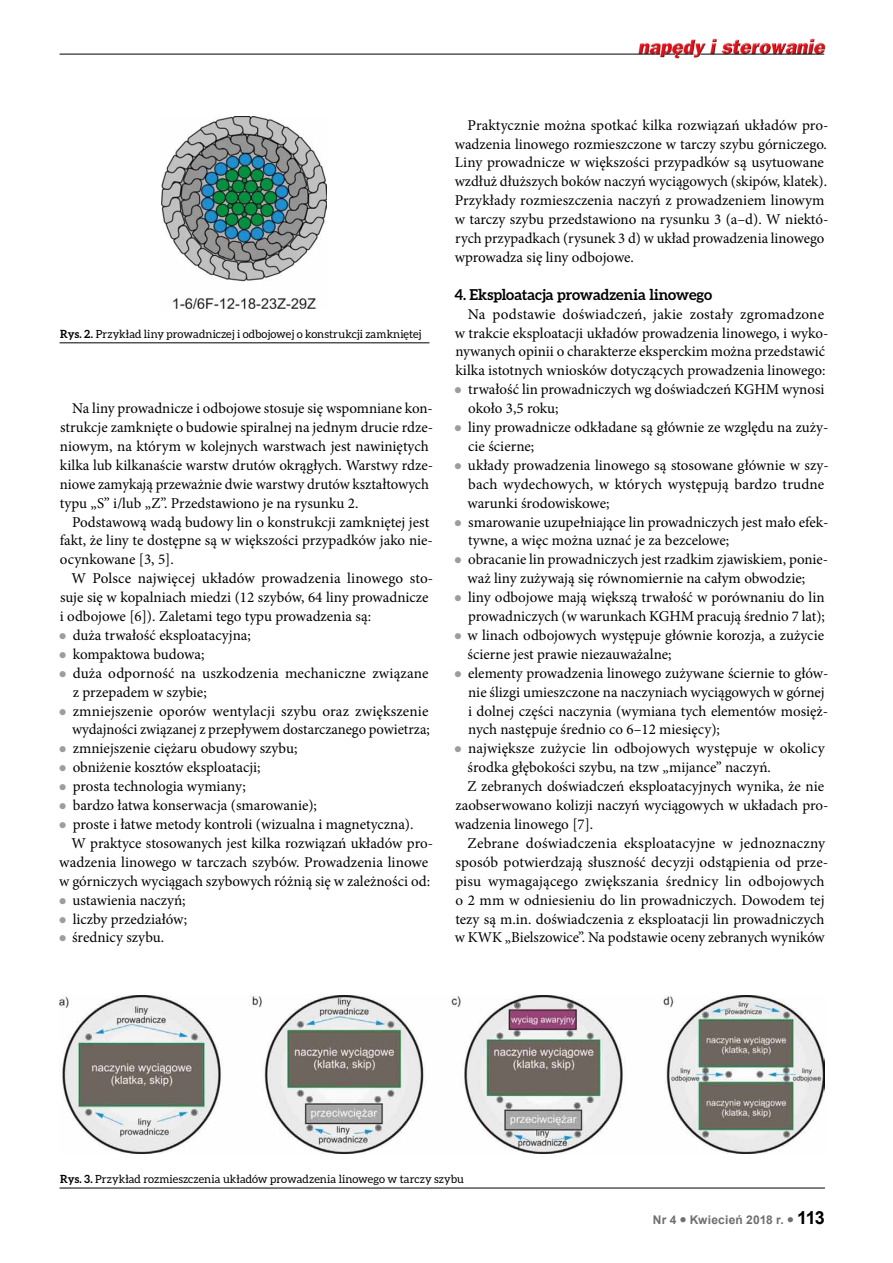
<style>
.page{position:relative;width:893px;height:1263px;background:#fff}
.page>*{position:absolute;margin:0;border:0;box-sizing:border-box;transform-origin:0 0}
.t1{font:15px/18.9px "Minion Pro";color:#000}
.t2{font:700 15px "Aleo";color:#000}
.t3{font:700 12px "Arial";letter-spacing:.015em;color:#706f6f}
.t4{font:11.25px "Aleo";letter-spacing:.005em;color:#000}
.s1{font-weight:700}
.s2{font-size:18px;color:#000}
</style>
<div class="page">
<img style="left:636px;top:38px;width:190px;height:21px">
<hr style="left:60px;top:54px;width:600px;height:1px;background:#000">
<svg style="left:665px;top:54px;width:28px;height:1px"></svg>
<hr style="left:700px;top:54px;width:124px;height:1px;background:#000">
<hr style="left:60px;top:343px;width:369px;height:1px;background:#000">
<hr style="left:60px;top:1188px;width:765px;height:1px;background:#000">
<img style="left:162px;top:116px;width:165px;height:193px">
<img style="left:60px;top:996px;width:765px;height:158px">
<p class="t4" style="left:60px;top:327px;width:363px"><span class="s1">Rys. 2.</span> Przykład liny prowadniczej i odbojowej o konstrukcji zamkniętej</p>
<p class="t1" style="left:60px;top:399px;width:375px;text-indent:12px">Na liny prowadnicze i odbojowe stosuje się wspomniane kon&shy;strukcje zamknięte o budowie spiralnej na jednym drucie rdze&shy;niowym, na którym w kolejnych warstwach jest nawiniętych kilka lub kilkanaście warstw drutów okrągłych. Warstwy rdze&shy;niowe zamykają przeważnie dwie warstwy drutów kształtowych typu „S” i/lub „Z”. Przedstawiono je na rysunku 2.</p>
<p class="t1" style="left:60px;top:512px;width:375px;text-indent:12px">Podstawową wadą budowy lin o konstrukcji zamkniętej jest fakt, że liny te dostępne są w większości przypadków jako nie&shy;ocynkowane [3, 5].</p>
<p class="t1" style="left:71px;top:569px;width:363px">W Polsce najwięcej układów prowadzenia linowego sto-</p>
<p class="t1" style="left:60px;top:588px;width:370px">suje się w kopalniach miedzi (12 szybów, 64 liny prowadnicze</p>
<p class="t1" style="left:60px;top:607px;width:313px">i odbojowe [6]). Zaletami tego typu prowadzenia są:</p>
<p class="t1" style="left:73px;top:626px;width:180px">duża trwałość eksploatacyjna;</p>
<p class="t1" style="left:73px;top:645px;width:133px">kompaktowa budowa;</p>
<p class="t1" style="left:73px;top:664px;width:357px">duża odporność na uszkodzenia mechaniczne związane</p>
<p class="t1" style="left:73px;top:682px;width:135px">z przepadem w szybie;</p>
<p class="t1" style="left:73px;top:701px;width:357px">zmniejszenie oporów wentylacji szybu oraz zwiększenie</p>
<p class="t1" style="left:72px;top:720px;width:359px">wydajności związanej z przepływem dostarczanego powietrza;</p>
<p class="t1" style="left:73px;top:739px;width:226px">zmniejszenie ciężaru obudowy szybu;</p>
<p class="t1" style="left:73px;top:758px;width:189px">obniżenie kosztów eksploatacji;</p>
<p class="t1" style="left:73px;top:777px;width:175px">prosta technologia wymiany;</p>
<p class="t1" style="left:73px;top:796px;width:246px">bardzo łatwa konserwacja (smarowanie);</p>
<p class="t1" style="left:73px;top:815px;width:342px">proste i łatwe metody kontroli (wizualna i magnetyczna).</p>
<p class="t1" style="left:71px;top:834px;width:363px">W praktyce stosowanych jest kilka rozwiązań układów pro-</p>
<p class="t1" style="left:59px;top:853px;width:371px">wadzenia linowego w tarczach szybów. Prowadzenia linowe</p>
<p class="t1" style="left:59px;top:871px;width:372px">w górniczych wyciągach szybowych różnią się w zależności od:</p>
<p class="t1" style="left:72px;top:890px;width:115px">ustawienia naczyń;</p>
<p class="t1" style="left:73px;top:909px;width:116px">liczby przedziałów;</p>
<p class="t1" style="left:72px;top:928px;width:93px">średnicy szybu.</p>
<p class="t1" style="left:455px;top:115px;width:375px;text-indent:13px">Praktycznie można spotkać kilka rozwiązań układów pro&shy;wadzenia linowego rozmieszczone w tarczy szybu górniczego.<br>Liny prowadnicze w większości przypadków są usytuowane wzdłuż dłuższych boków naczyń wyciągowych (skipów, klatek).<br>Przykłady rozmieszczenia naczyń z prowadzeniem linowym w tarczy szybu przedstawiono na rysunku 3 (a–d). W niektó&shy;rych przypadkach (rysunek 3 d) w układ prowadzenia linowego wprowadza się liny odbojowe.</p>
<p class="t2" style="left:454px;top:286px;width:259px">4. Eksploatacja prowadzenia linowego</p>
<p class="t1" style="left:468px;top:304px;width:358px">Na podstawie doświadczeń, jakie zostały zgromadzone</p>
<p class="t1" style="left:455px;top:323px;width:375px">w trakcie eksploatacji układów prowadzenia linowego, i wyko-</p>
<p class="t1" style="left:455px;top:342px;width:371px">nywanych opinii o charakterze eksperckim można przedstawić</p>
<p class="t1" style="left:455px;top:361px;width:372px">kilka istotnych wniosków dotyczących prowadzenia linowego:</p>
<p class="t1" style="left:468px;top:380px;width:358px">trwałość lin prowadniczych wg doświadczeń KGHM wynosi</p>
<p class="t1" style="left:468px;top:399px;width:92px">około 3,5 roku;</p>
<p class="t1" style="left:468px;top:418px;width:362px">liny prowadnicze odkładane są głównie ze względu na zuży-</p>
<p class="t1" style="left:468px;top:437px;width:68px">cie ścierne;</p>
<p class="t1" style="left:468px;top:456px;width:362px">układy prowadzenia linowego są stosowane głównie w szy-</p>
<p class="t1" style="left:468px;top:475px;width:357px">bach wydechowych, w których występują bardzo trudne</p>
<p class="t1" style="left:467px;top:493px;width:144px">warunki środowiskowe;</p>
<p class="t1" style="left:468px;top:512px;width:362px">smarowanie uzupełniające lin prowadniczych jest mało efek-</p>
<p class="t1" style="left:468px;top:531px;width:263px">tywne, a więc można uznać je za bezcelowe;</p>
<p class="t1" style="left:468px;top:550px;width:361px">obracanie lin prowadniczych jest rzadkim zjawiskiem, ponie-</p>
<p class="t1" style="left:467px;top:569px;width:339px">waż liny zużywają się równomiernie na całym obwodzie;</p>
<p class="t1" style="left:468px;top:588px;width:358px">liny odbojowe mają większą trwałość w porównaniu do lin</p>
<p class="t1" style="left:468px;top:607px;width:358px">prowadniczych (w warunkach KGHM pracują średnio 7 lat);</p>
<p class="t1" style="left:467px;top:626px;width:358px">w linach odbojowych występuje głównie korozja, a zużycie</p>
<p class="t1" style="left:468px;top:645px;width:206px">ścierne jest prawie niezauważalne;</p>
<p class="t1" style="left:468px;top:664px;width:362px">elementy prowadzenia linowego zużywane ściernie to głów-</p>
<p class="t1" style="left:468px;top:682px;width:358px">nie ślizgi umieszczone na naczyniach wyciągowych w górnej</p>
<p class="t1" style="left:468px;top:701px;width:362px">i dolnej części naczynia (wymiana tych elementów mosięż-</p>
<p class="t1" style="left:468px;top:720px;width:253px">nych następuje średnio co 6–12 miesięcy);</p>
<p class="t1" style="left:468px;top:739px;width:358px">największe zużycie lin odbojowych występuje w okolicy</p>
<p class="t1" style="left:468px;top:758px;width:305px">środka głębokości szybu, na tzw „mijance” naczyń.</p>
<p class="t1" style="left:468px;top:777px;width:358px">Z zebranych doświadczeń eksploatacyjnych wynika, że nie</p>
<p class="t1" style="left:455px;top:796px;width:374px">zaobserwowano kolizji naczyń wyciągowych w układach pro-</p>
<p class="t1" style="left:455px;top:815px;width:140px">wadzenia linowego [7].</p>
<p class="t1" style="left:468px;top:834px;width:359px">Zebrane doświadczenia eksploatacyjne w jednoznaczny</p>
<p class="t1" style="left:456px;top:853px;width:374px">sposób potwierdzają słuszność decyzji odstąpienia od prze-</p>
<p class="t1" style="left:455px;top:871px;width:371px">pisu wymagającego zwiększania średnicy lin odbojowych</p>
<p class="t1" style="left:455px;top:890px;width:371px">o 2 mm w odniesieniu do lin prowadniczych. Dowodem tej</p>
<p class="t1" style="left:455px;top:909px;width:371px">tezy są m.in. doświadczenia z eksploatacji lin prowadniczych</p>
<p class="t1" style="left:455px;top:928px;width:371px">w KWK „Bielszowice”. Na podstawie oceny zebranych wyników</p>
<p class="t4" style="left:60px;top:1172px;width:405px"><span class="s1">Rys. 3.</span> Przykład rozmieszczenia układów prowadzenia linowego w tarczy szybu</p>
<p class="t3" style="left:653px;top:1212px;width:173px">Nr 4 ● Kwiecień 2018 r. ● <span class="s2">113</span></p>
</div>
